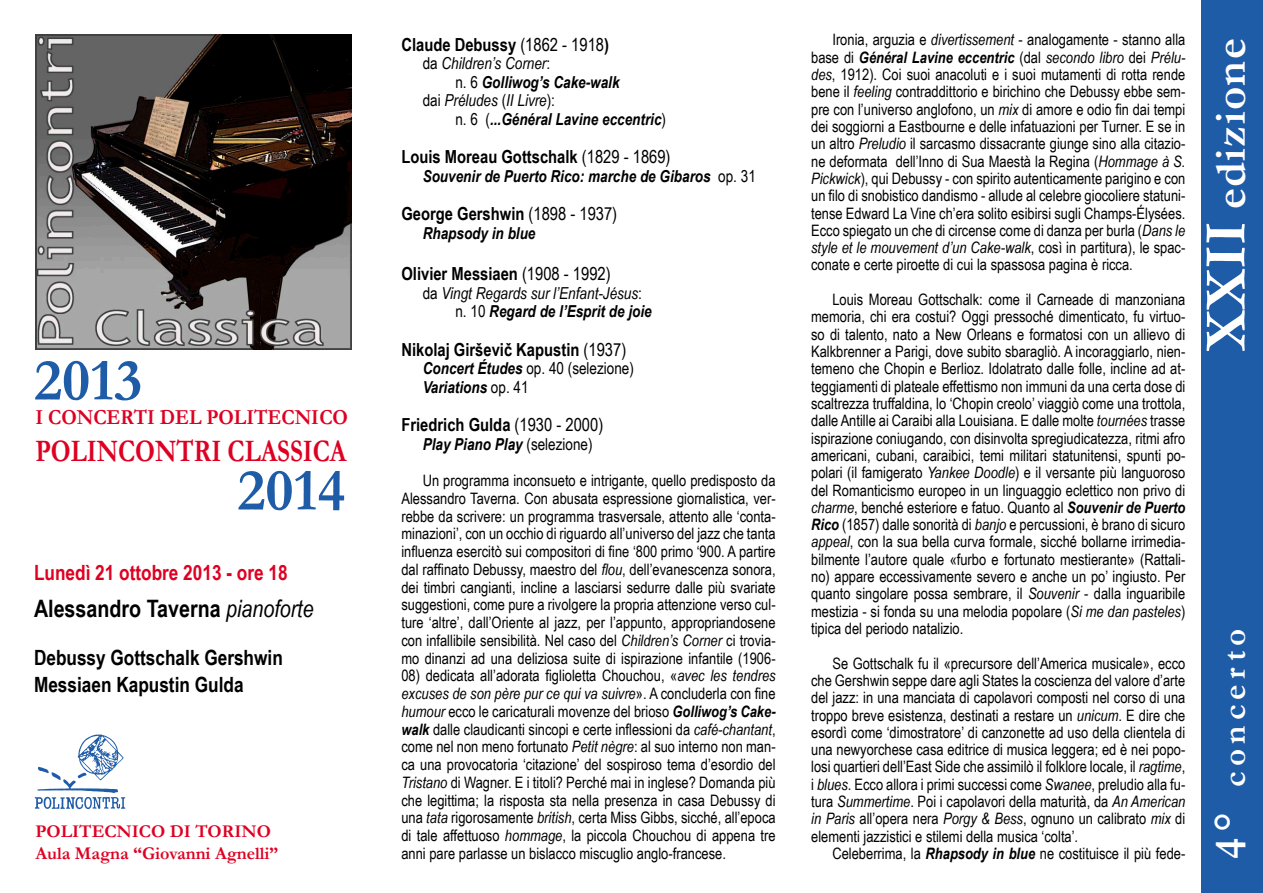
<style>
.page{position:relative;width:1263px;height:893px;background:#fff}
.page>*{position:absolute;margin:0;border:0;box-sizing:border-box;transform-origin:0 0}
.t1{font:700 60px "Garamond";color:#1f5ca7}
.t2{font:700 45px "Garamond";letter-spacing:.03em;color:#fff}
.t3{font:700 33px "Garamond";letter-spacing:.16em;color:#fff}
.t4{font:700 31.5px "Garamond";color:#de0022;scale:.8 1}
.t5{font:700 24px "Arial Narrow";color:#000}
.t6{font:700 21.45px "Garamond";color:#de0022;scale:.91 1}
.t7{font:700 21px/27px "Arial Narrow";color:#000}
.t8{font:700 21px "Arial Narrow";color:#de0022}
.t9{font:700 18px "Arial Narrow";color:#000}
.t10{font:700 18px/21.6px "Garamond";color:#de0022}
.t11{font:italic 700 16.5px/18.5px "Arial Narrow";color:#000}
.t12{font:italic 16.5px/18.5px "Arial Narrow";color:#000}
.t13{font:15.75px/17.2px "Arial Narrow";color:#000;text-align:justify}
.s1{font-weight:400;font-style:italic}
.s2{font-weight:400}
.s3{font-style:normal}
.s4{font-weight:400;font-style:normal}
.s5{font-weight:700}
.s6{font-style:italic}
.s7{font-weight:700;font-style:italic}
.s8{font-size:60px}
.s9{font-size:45px}
</style>
<div class="page">
<div style="left:1201px;top:0;width:62px;height:893px;background:#1f5ca7"></div>
<img style="left:35px;top:34px;width:316px;height:316px">
<img style="left:34px;top:734px;width:91px;height:75px">
<h1 class="t1" style="left:34px;top:340px;width:110px">2013</h1>
<h3 class="t6" style="left:35px;top:403px;width:345px">I CONCERTI DEL POLITECNICO</h3>
<h3 class="t4" style="left:35px;top:429px;width:390px">POLINCONTRI CLASSICA</h3>
<h1 class="t1" style="left:237px;top:450px;width:110px">2014</h1>
<h3 class="t8" style="left:34px;top:556px;width:255px">Lunedì 21 ottobre 2013 - ore 18</h3>
<h3 class="t5" style="left:34px;top:590px;width:281px">Alessandro Taverna <span class="s1">pianoforte</span></h3>
<h3 class="t7" style="left:34px;top:643px;width:250px">Debussy Gottschalk Gershwin<br>Messiaen Kapustin Gulda</h3>
<p class="t10" style="left:35px;top:821px;width:244px">POLITECNICO DI TORINO<br>Aula Magna “Giovanni Agnelli”</p>
<p class="t9" style="left:401px;top:31px;width:209px">Claude Debussy <span class="s2">(1862 - 1918</span>)</p>
<p class="t12" style="left:423px;top:54px;width:129px"><span class="s3">da</span> Children’s Corner<span class="s3">:</span></p>
<p class="t11" style="left:455px;top:72px;width:166px"><span class="s4">n. 6</span> Golliwog’s Cake-walk</p>
<p class="t12" style="left:423px;top:91px;width:134px"><span class="s3">dai</span> Préludes <span class="s3">(</span>II Livre<span class="s3">):</span></p>
<p class="t11" style="left:455px;top:109px;width:212px"><span class="s4">n. 6 (</span>...Général Lavine eccentric<span class="s4">)</span></p>
<p class="t9" style="left:401px;top:143px;width:271px">Louis Moreau Gottschalk <span class="s2">(1829 - 1869)</span></p>
<p class="t11" style="left:423px;top:166px;width:335px">Souvenir de Puerto Rico: marche de Gibaros <span class="s4">op. 31</span></p>
<p class="t9" style="left:401px;top:200px;width:217px">George Gershwin <span class="s2">(1898 - 1937)</span></p>
<p class="t11" style="left:423px;top:223px;width:114px">Rhapsody in blue</p>
<p class="t9" style="left:401px;top:260px;width:211px">Olivier Messiaen <span class="s2">(1908 - 1992)</span></p>
<p class="t12" style="left:455px;top:284px;width:198px;text-indent:-33px"><span class="s3">da</span> Vingt Regards sur l’Enfant-Jésus<span class="s3">: n. 10</span> <span class="s5">Regard de l’Esprit de joie</span></p>
<p class="t9" style="left:401px;top:336px;width:226px">Nikolaj Girševič Kapustin <span class="s2">(1937)</span></p>
<p class="t11" style="left:423px;top:359px;width:213px">Concert Études <span class="s4">op. 40 (selezione)<br></span>Variations <span class="s4">op. 41</span></p>
<p class="t9" style="left:401px;top:411px;width:203px">Friedrich Gulda <span class="s2">(1930 - 2000)</span></p>
<p class="t11" style="left:423px;top:434px;width:171px">Play Piano Play <span class="s4">(selezione)</span></p>
<p class="t13" style="left:401px;top:471px;width:376px;line-height:17.7px;text-indent:21px">Un programma inconsueto e intrigante, quello predisposto da Alessandro Taverna. Con abusata espressione giornalistica, ver&shy;rebbe da scrivere: un programma trasversale, attento alle ‘conta&shy;minazioni’, con un occhio di riguardo all’universo del jazz che tanta influenza esercitò sui compositori di fine ‘800 primo ‘900. A partire dal raffinato Debussy, maestro del <span class="s6">flou</span>, dell’evanescenza sonora, dei timbri cangianti, incline a lasciarsi sedurre dalle più svariate suggestioni, come pure a rivolgere la propria attenzione verso cul&shy;ture ‘altre’, dall’Oriente al jazz, per l’appunto, appropriandosene con infallibile sensibilità. Nel caso del <span class="s6">Children’s Corner</span> ci trovia&shy;mo dinanzi ad una deliziosa suite di ispirazione infantile (1906-</p>
<p class="t13" style="left:401px;top:666px;width:376px;line-height:17.7px">08) dedicata all’adorata figlioletta Chouchou, «<span class="s6">avec les tendres excuses de son père pur ce qui va suivre</span>». A concluderla con fine <span class="s6">humour</span> ecco le caricaturali movenze del brioso <span class="s7">Golliwog’s Cake&shy;walk</span> dalle claudicanti sincopi e certe inflessioni da <span class="s6">café-chantant</span>, come nel non meno fortunato <span class="s6">Petit nègre</span>: al suo interno non man&shy;ca una provocatoria ‘citazione’ del sospiroso tema d’esordio del <span class="s6">Tristano</span> di Wagner. E i titoli? Perché mai in inglese? Domanda più che legittima; la risposta sta nella presenza in casa Debussy di una <span class="s6">tata</span> rigorosamente <span class="s6">british</span>, certa Miss Gibbs, sicché, all’epoca di tale affettuoso <span class="s6">hommage</span>, la piccola Chouchou di appena tre anni pare parlasse un bislacco miscuglio anglo-francese.</p>
<p class="t13" style="left:811px;top:31px;width:376px;text-indent:21px">Ironia, arguzia e <span class="s6">divertissement</span> - analogamente - stanno alla base di <span class="s7">Général Lavine eccentric</span> (dal <span class="s6">secondo libro</span> dei <span class="s6">Prélu&shy;des</span>, 1912). Coi suoi anacoluti e i suoi mutamenti di rotta rende bene il <span class="s6">feeling</span> contraddittorio e birichino che Debussy ebbe sem&shy;pre con l’universo anglofono, un <span class="s6">mix</span> di amore e odio fin dai tempi dei soggiorni a Eastbourne e delle infatuazioni per Turner. E se in un altro <span class="s6">Preludio</span> il sarcasmo dissacrante giunge sino alla citazio&shy;ne deformata dell’Inno di Sua Maestà la Regina (<span class="s6">Hommage à S.<br>Pickwick</span>), qui Debussy - con spirito autenticamente parigino e con un filo di snobistico dandismo - allude al celebre giocoliere statuni&shy;tense Edward La Vine ch’era solito esibirsi sugli Champs-Élysées.<br>Ecco spiegato un che di circense come di danza per burla (<span class="s6">Dans le style et le mouvement d’un Cake-walk</span>, così in partitura), le spac&shy;conate e certe piroette di cui la spassosa pagina è ricca.</p>
<p class="t13" style="left:811px;top:290px;width:376px;text-indent:21px">Louis Moreau Gottschalk: come il Carneade di manzoniana memoria, chi era costui? Oggi pressoché dimenticato, fu virtuo&shy;so di talento, nato a New Orleans e formatosi con un allievo di Kalkbrenner a Parigi, dove subito sbaragliò. A incoraggiarlo, nien&shy;temeno che Chopin e Berlioz. Idolatrato dalle folle, incline ad at&shy;teggiamenti di plateale effettismo non immuni da una certa dose di scaltrezza truffaldina, lo ‘Chopin creolo’ viaggiò come una trottola, dalle Antille ai Caraibi alla Louisiana. E dalle molte <span class="s6">tournées</span> trasse ispirazione coniugando, con disinvolta spregiudicatezza, ritmi afro americani, cubani, caraibici, temi militari statunitensi, spunti po&shy;polari (il famigerato <span class="s6">Yankee Doodle</span>) e il versante più languoroso del Romanticismo europeo in un linguaggio eclettico non privo di <span class="s6">charme</span>, benché esteriore e fatuo. Quanto al <span class="s7">Souvenir de Puerto Rico</span> (1857) dalle sonorità di <span class="s6">banjo</span> e percussioni, è brano di sicuro <span class="s6">appeal</span>, con la sua bella curva formale, sicché bollarne irrimedia&shy;bilmente l’autore quale «furbo e fortunato mestierante» (Rattali&shy;no) appare eccessivamente severo e anche un po’ ingiusto. Per quanto singolare possa sembrare, il <span class="s6">Souvenir</span> - dalla inguaribile mestizia - si fonda su una melodia popolare (<span class="s6">Si me dan pasteles</span>) tipica del periodo natalizio.</p>
<p class="t13" style="left:811px;top:654px;width:376px;text-indent:21px">Se Gottschalk fu il «precursore dell’America musicale», ecco che Gershwin seppe dare agli States la coscienza del valore d’arte del jazz: in una manciata di capolavori composti nel corso di una troppo breve esistenza, destinati a restare un <span class="s6">unicum</span>. E dire che esordì come ‘dimostratore’ di canzonette ad uso della clientela di una newyorchese casa editrice di musica leggera; ed è nei popo&shy;losi quartieri dell’East Side che assimilò il folklore locale, il <span class="s6">ragtime</span>, i <span class="s6">blues</span>. Ecco allora i primi successi come <span class="s6">Swanee</span>, preludio alla fu&shy;tura <span class="s6">Summertime</span>. Poi i capolavori della maturità, da <span class="s6">An American in Paris</span> all’opera nera <span class="s6">Porgy &amp; Bess</span>, ognuno un calibrato <span class="s6">mix</span> di elementi jazzistici e stilemi della musica ‘colta’.</p>
<p class="t13" style="left:832px;top:844px;width:354px">Celeberrima, la <span class="s7">Rhapsody in blue</span> ne costituisce il più fede-</p>
<h2 class="t2" style="left:1200px;top:351px;width:315px;rotate:-90deg"><span class="s8">XXII</span> edizione</h2>
<h3 class="t3" style="left:1212px;top:859px;width:232px;rotate:-90deg"><span class="s9">4°</span> concerto</h3>
</div>
